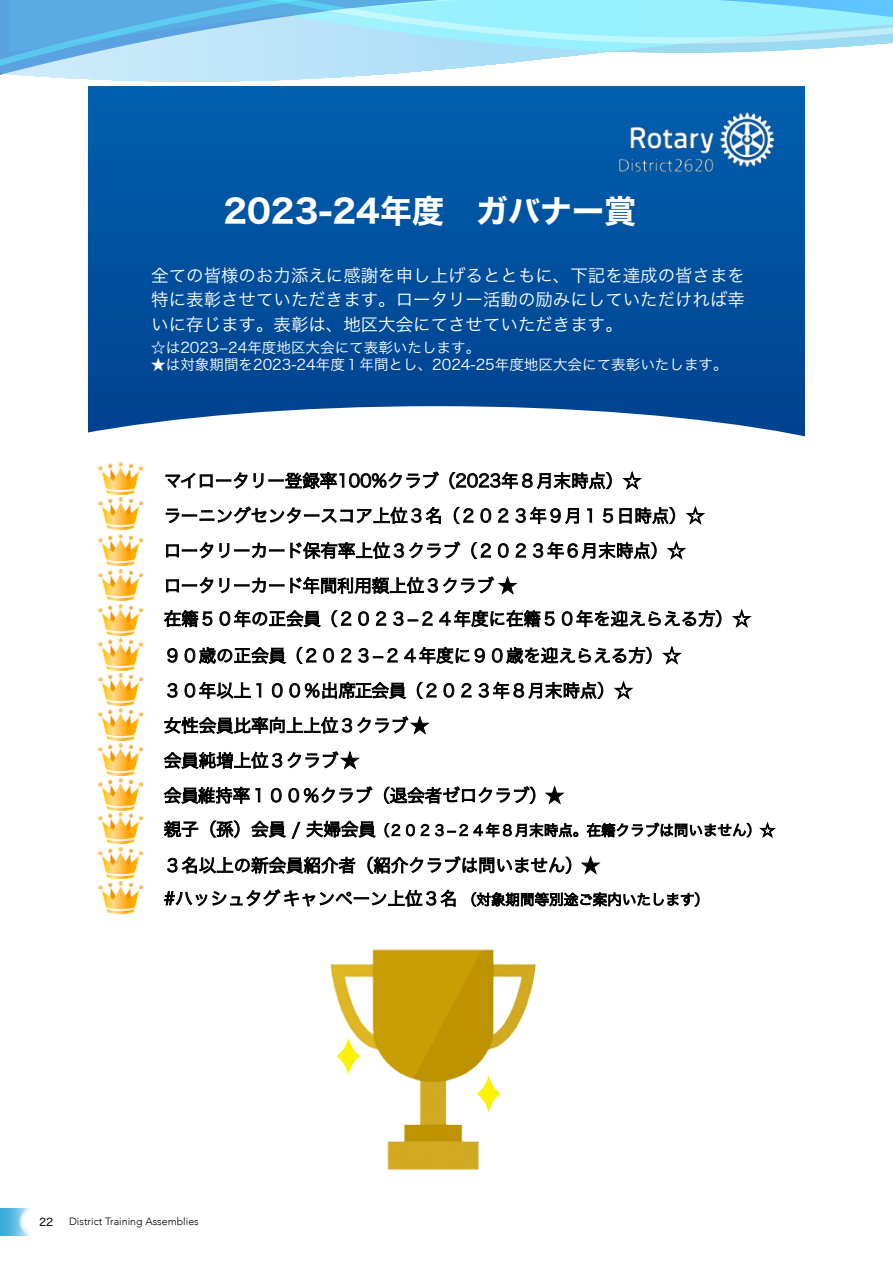
<style>
.page{position:relative;width:893px;height:1263px;background:#fff}
.page>*{position:absolute;margin:0;border:0;box-sizing:border-box;transform-origin:0 0}
.t1{font:31.95px "Hiragino Sans W7";color:#fff}
.t2{font:17.4px/35px "Hiragino Sans W3";color:#000}
.t3{font:17.4px/24.5px "Hiragino Sans W3";color:#fff;text-align:justify}
.t4{font:14.55px "Hiragino Sans W3";color:#fff}
.t5{font:14.55px "Hiragino Sans W3";color:#000}
.t6{font:300 10.65px "Avenir";color:#000}
.t7{font:10.65px "Hiragino Sans W4";color:#000}
.s1{font-size:17.4px}
.s2{font-size:14.55px}
</style>
<div class="page">
<svg style="left:0;top:1208px;width:29px;height:27px"></svg>
<svg style="left:19px;top:1208px;width:28px;height:27px"></svg>
<svg style="left:65px;top:78px;width:259px;height:4px"></svg>
<svg style="left:34px;top:76px;width:323px;height:2px"></svg>
<svg style="left:0;top:0;width:877px;height:76px"></svg>
<svg style="left:124px;top:0;width:769px;height:44px;background:#94e0f7"></svg>
<svg style="left:89px;top:86px;width:715px;height:320px;background:#00509e"></svg>
<svg style="left:89px;top:406px;width:715px;height:124px"></svg>
<img style="left:533px;top:87px;width:262px;height:107px">
<img style="left:330px;top:949px;width:207px;height:221px">
<img style="left:98px;top:463px;width:45px;height:31px">
<img style="left:98px;top:498px;width:45px;height:31px">
<img style="left:98px;top:534px;width:45px;height:32px">
<img style="left:98px;top:709px;width:45px;height:31px">
<img style="left:98px;top:569px;width:45px;height:32px">
<img style="left:98px;top:604px;width:45px;height:31px">
<img style="left:98px;top:639px;width:45px;height:31px">
<img style="left:98px;top:674px;width:45px;height:31px">
<img style="left:98px;top:812px;width:45px;height:32px">
<img style="left:98px;top:744px;width:45px;height:31px">
<img style="left:98px;top:779px;width:45px;height:31px">
<img style="left:98px;top:882px;width:45px;height:31px">
<img style="left:98px;top:847px;width:45px;height:31px">
<h1 class="t1" style="left:224px;top:186px;width:414px">2023-24年度　ガバナー賞</h1>
<p class="t3" style="left:151px;top:262px;width:595px">全ての皆様のお力添えに感謝を申し上げるとともに、下記を達成の皆さまを特に表彰させていただきます。ロータリー活動の励みにしていただければ幸いに存じます。表彰は、地区大会にてさせていただきます。　</p>
<p class="t4" style="left:151px;top:334px;width:330px">☆は2023−24年度地区大会にて表彰いたします。</p>
<p class="t4" style="left:151px;top:352px;width:578px">★は対象期間を2023-24年度１年間とし、2024-25年度地区大会にて表彰いたします。</p>
<p class="t2" style="left:164px;top:462px;width:542px">マイロータリー登録率100%クラブ（2023年８月末時点）☆<br>ラーニングセンタースコア上位３名（２０２３年９月１５日時点）☆ロータリーカード保有率上位３クラブ（２０２３年６月末時点）☆ロータリーカード年間利用額上位３クラブ ★</p>
<p class="t2" style="left:164px;top:599px;width:588px;line-height:36.8px">在籍５０年の正会員（２０２３−２４年度に在籍５０年を迎えらえる方）☆<br>９０歳の正会員（２０２３−２４年度に９０歳を迎えらえる方）☆</p>
<p class="t2" style="left:164px;top:672px;width:470px">３０年以上１００％出席正会員（２０２３年８月末時点）☆女性会員比率向上上位３クラブ ★<br>会員純増上位３クラブ ★<br>会員維持率１００％クラブ（退会者ゼロクラブ）★</p>
<p class="t5" style="left:164px;top:817px;width:612px"><span class="s1">親子（孫）会員 / 夫婦会員</span>（２０２３−２４年８月末時点。在籍クラブは問いません）☆</p>
<p class="t2" style="left:164px;top:847px;width:547px;line-height:33.2px">３名以上の新会員紹介者（紹介クラブは問いません）★<br>#ハッシュタグ キャンペーン上位３名 <span class="s2">（対象期間等別途ご案内いたします）</span></p>
<p class="t7" style="left:39px;top:1212px;width:16px">22</p>
<p class="t6" style="left:69px;top:1215px;width:131px">District Training Assemblies</p>
</div>
